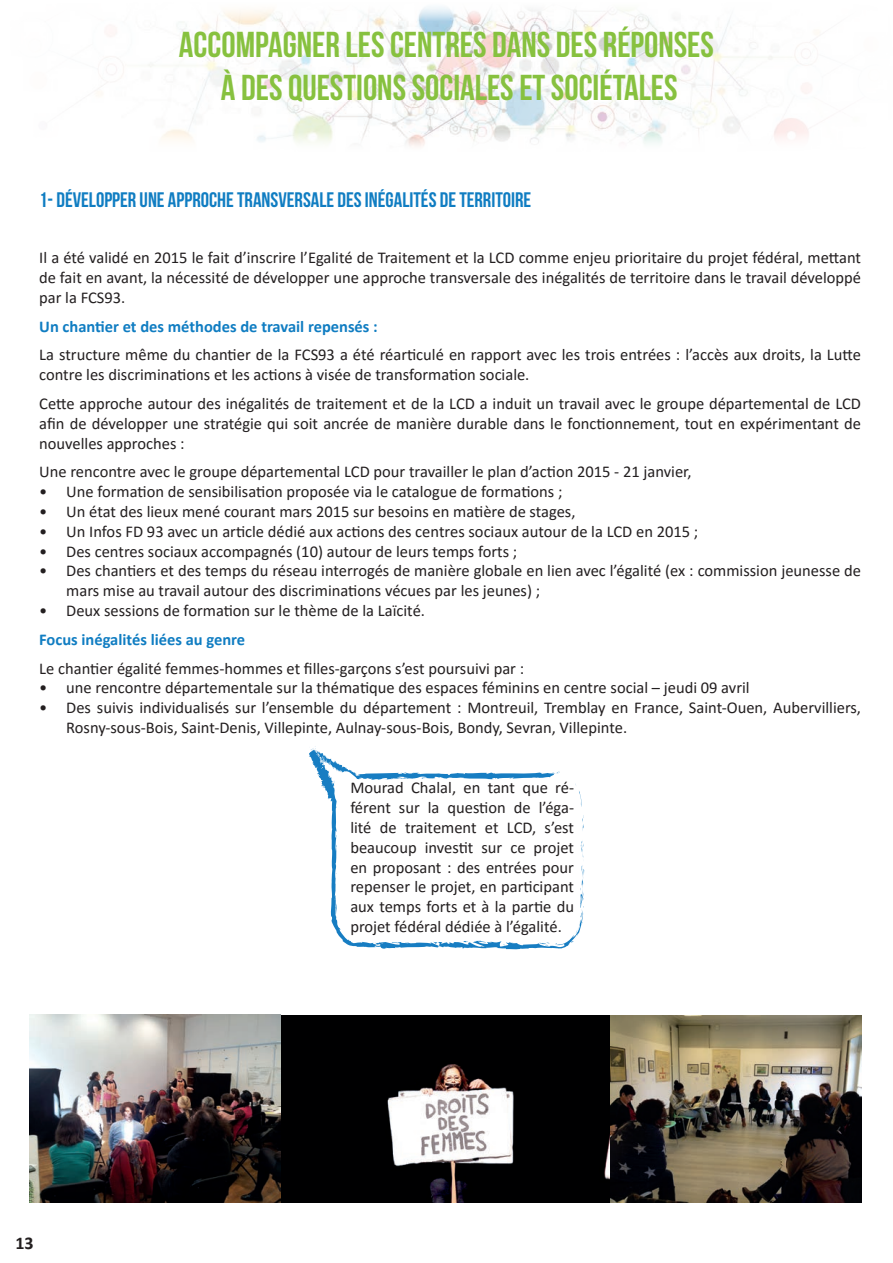
<style>
.page{position:relative;width:893px;height:1263px;background:#fff}
.page>*{position:absolute;margin:0;border:0;box-sizing:border-box;transform-origin:0 0}
.t1{font:36px/43.2px "Bebas Neue";color:#87c13f;text-align:center}
.t2{font:21px "Bebas Neue";color:#107dc2}
.t3{font:700 18px "Calibri";color:#231f20}
.t4{font:16.5px/19.8px "Calibri";color:#231f20;text-align:justify}
.t5{font:700 16.5px "Calibri";color:#107dc2}
</style>
<div class="page">
<img style="left:95px;top:7px;width:725px;height:140px">
<svg style="left:309px;top:746px;width:275px;height:204px"></svg>
<img style="left:281px;top:1015px;width:580px;height:188px">
<img style="left:29px;top:1014px;width:252px;height:189px">
<h1 class="t1" style="left:179px;top:22px;width:536px">ACCOMPAGNER LES CENTRES DANS DES RÉPONSES<br>À DES QUESTIONS SOCIALES ET SOCIÉTALES</h1>
<p class="t2" style="left:39px;top:188px;width:494px">1- DÉVELOPPER UNE APPROCHE TRANSVERSALE DES INÉGALITÉS DE TERRITOIRE</p>
<p class="t4" style="left:39px;top:247px;width:823px">Il a été validé en 2015 le fait d’inscrire l’Egalité de Traitement et la LCD comme enjeu prioritaire du projet fédéral, mettant de fait en avant, la nécessité de développer une approche transversale des inégalités de territoire dans le travail développé par la FCS93.</p>
<p class="t5" style="left:39px;top:314px;width:340px">Un chantier et des méthodes de travail repensés :</p>
<p class="t4" style="left:39px;top:345px;width:823px">La structure même du chantier de la FCS93 a été réarticulé en rapport avec les trois entrées : l’accès aux droits, la Lutte contre les discriminations et les actions à visée de transformation sociale.</p>
<p class="t4" style="left:39px;top:393px;width:823px">Cette approche autour des inégalités de traitement et de la LCD a induit un travail avec le groupe départemental de LCD afin de développer une stratégie qui soit ancrée de manière durable dans le fonctionnement, tout en expérimentant de nouvelles approches :</p>
<p class="t4" style="left:39px;top:462px;width:654px">Une rencontre avec le groupe départemental LCD pour travailler le plan d’action 2015 - 21 janvier,</p>
<p class="t4" style="left:39px;top:481px;width:525px">• Une formation de sensibilisation proposée via le catalogue de formations ;</p>
<p class="t4" style="left:39px;top:501px;width:538px">• Un état des lieux mené courant mars 2015 sur besoins en matière de stages,</p>
<p class="t4" style="left:39px;top:521px;width:661px">• Un Infos FD 93 avec un article dédié aux actions des centres sociaux autour de la LCD en 2015 ;</p>
<p class="t4" style="left:39px;top:541px;width:480px">• Des centres sociaux accompagnés (10) autour de leurs temps forts ;</p>
<p class="t4" style="left:66px;top:561px;width:796px;text-indent:-27px">• Des chantiers et des temps du réseau interrogés de manière globale en lien avec l’égalité (ex : commission jeunesse de mars mise au travail autour des discriminations vécues par les jeunes) ;</p>
<p class="t4" style="left:39px;top:600px;width:387px">• Deux sessions de formation sur le thème de la Laïcité.</p>
<p class="t5" style="left:39px;top:628px;width:208px">Focus inégalités liées au genre</p>
<p class="t4" style="left:39px;top:658px;width:486px">Le chantier égalité femmes-hommes et filles-garçons s’est poursuivi par :</p>
<p class="t4" style="left:39px;top:678px;width:712px">• une rencontre départementale sur la thématique des espaces féminins en centre social – jeudi 09 avril</p>
<p class="t4" style="left:66px;top:697px;width:796px;text-indent:-27px">• Des suivis individualisés sur l’ensemble du département : Montreuil, Tremblay en France, Saint-Ouen, Aubervilliers,<br>Rosny-sous-Bois, Saint-Denis, Villepinte, Aulnay-sous-Bois, Bondy, Sevran, Villepinte.</p>
<p class="t3" style="left:16px;top:1230px;width:20px">13</p>
<p class="t4" style="left:350px;top:777px;width:225px">Mourad Chalal, en tant que ré&shy;férent sur la question de l’éga&shy;lité de traitement et LCD, s’est beaucoup investit sur ce projet en proposant : des entrées pour repenser le projet, en participant aux temps forts et à la partie du projet fédéral dédiée à l’égalité.</p>
</div>
